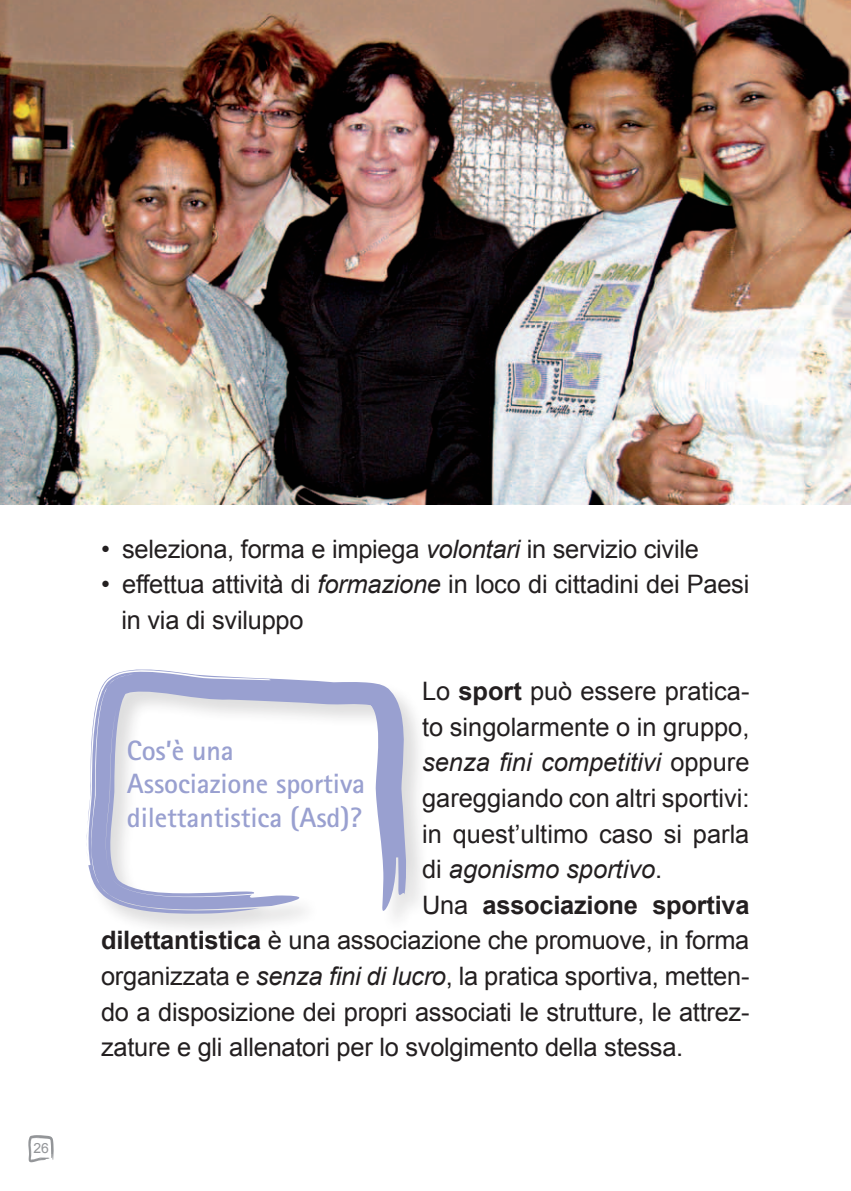
<style>
.page{position:relative;width:851px;height:1191px;background:#fff}
.page>*{position:absolute;margin:0;border:0;box-sizing:border-box;transform-origin:0 0}
.t1{font:700 28px/33px "Rotis Sans Serif";letter-spacing:-.005em;color:#99a0d0}
.t2{font:25.4px/35.6px "Arial";letter-spacing:-.01em;color:#231f20}
.t3{font:italic 25.4px "Arial";color:#231f20}
.t4{font:700 25.4px "Arial";letter-spacing:-.01em;color:#231f20}
.t5{font:14px "Arial";color:#939598}
.s1{font-style:italic}
.s2{font-weight:700}
.s3{font-style:normal}
.s4{font-weight:400}
</style>
<div class="page">
<div style="left:85px;top:667px;width:343px;height:269px;background:#231f20;opacity:.15"></div>
<svg style="left:85px;top:668px;width:323px;height:246px"></svg>
<img style="left:0;top:0;width:850px;height:504px">
<svg style="left:28px;top:1135px;width:26px;height:27px"></svg>
<p class="t5" style="left:33px;top:1138px;width:17px">26</p>
<p class="t2" style="left:101px;top:531px;width:599px">• seleziona, forma e impiega <span class="s1">volontari</span> in servizio civile</p>
<p class="t2" style="left:121px;top:567px;width:629px;text-indent:-20px">• effettua attività di <span class="s1">formazione</span> in loco di cittadini dei Paesi in via di sviluppo</p>
<p class="t2" style="left:422px;top:673px;width:329px">Lo <span class="s2">sport</span> può essere pratica-</p>
<p class="t2" style="left:422px;top:709px;width:329px">to singolarmente o in gruppo,</p>
<p class="t3" style="left:422px;top:746px;width:329px">senza fini competitivi <span class="s3">oppure</span></p>
<p class="t2" style="left:422px;top:780px;width:329px">gareggiando con altri sportivi:</p>
<p class="t2" style="left:422px;top:816px;width:329px">in quest’ultimo caso si parla</p>
<p class="t3" style="left:422px;top:852px;width:241px"><span class="s3">di</span> agonismo sportivo<span class="s3">.</span></p>
<p class="t4" style="left:422px;top:888px;width:329px"><span class="s4">Una</span> associazione sportiva</p>
<p class="t2" style="left:101px;top:923px;width:649px"><span class="s2">dilettantistica</span> è una associazione che promuove, in forma</p>
<p class="t2" style="left:101px;top:958px;width:650px">organizzata e <span class="s1">senza fini di lucro</span>, la pratica sportiva, metten-</p>
<p class="t2" style="left:101px;top:994px;width:650px">do a disposizione dei propri associati le strutture, le attrez-</p>
<p class="t2" style="left:101px;top:1029px;width:583px">zature e gli allenatori per lo svolgimento della stessa.</p>
<p class="t1" style="left:127px;top:734px;width:240px">Cos’è una<br>Associazione sportiva dilettantistica (Asd)?</p>
</div>
